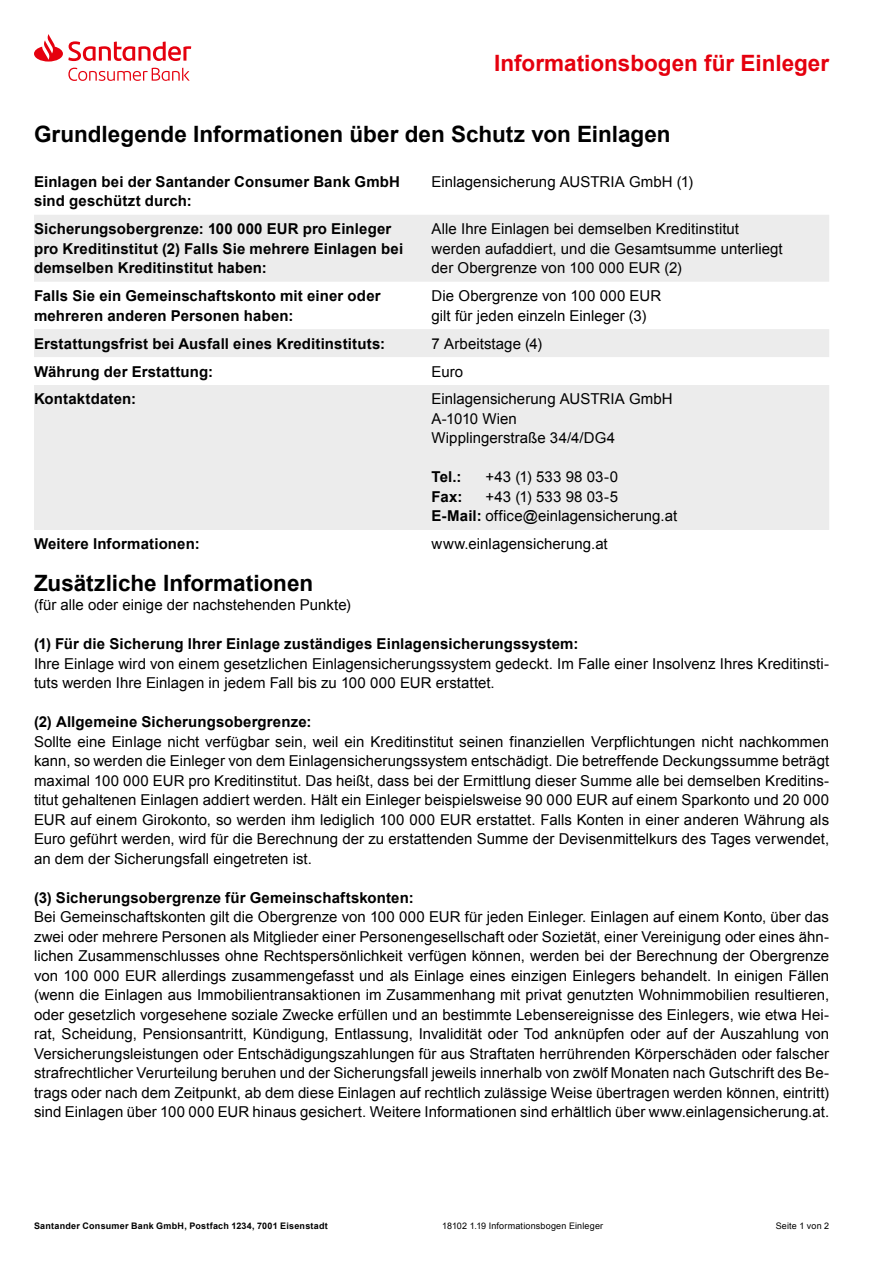
<style>
.page{position:relative;width:893px;height:1263px;background:#fff}
.page>*{position:absolute;margin:0;border:0;box-sizing:border-box;transform-origin:0 0}
.t1{font:700 22.5px "Arial";color:#000}
.t2{font:700 22.5px "Arial";color:#e5000e}
.t3{font:15px/19.5px "Arial";letter-spacing:.005em;color:#000}
.t4{font:700 15px/19.5px "Arial";letter-spacing:.01em;color:#000}
.t5{font:700 9px "Arial";letter-spacing:.025em;color:#000}
.t6{font:9px "Arial";letter-spacing:.02em;color:#000}
.s1{font-weight:700}
</style>
<div class="page">
<div style="left:34px;top:215px;width:795px;height:67px;background:#ececec"></div>
<svg style="left:34px;top:329px;width:795px;height:201px;background:#eee"></svg>
<svg style="left:34px;top:34px;width:157px;height:47px"></svg>
<h1 class="t2" style="left:494px;top:48px;width:337px">Informationsbogen für Einleger</h1>
<h1 class="t1" style="left:34px;top:119px;width:638px">Grundlegende Informationen über den Schutz von Einlagen</h1>
<p class="t4" style="left:34px;top:172px;width:368px">Einlagen bei der Santander Consumer Bank GmbH sind geschützt durch:</p>
<p class="t3" style="left:432px;top:172px;width:263px">Einlagensicherung AUSTRIA GmbH (1)</p>
<p class="t4" style="left:34px;top:220px;width:371px">Sicherungsobergrenze: 100 000 EUR pro Einleger pro Kreditinstitut (2) Falls Sie mehrere Einlagen bei demselben Kreditinstitut haben:</p>
<p class="t3" style="left:432px;top:219px;width:353px">Alle Ihre Einlagen bei demselben Kreditinstitut werden aufaddiert, und die Gesamtsumme unterliegt der Obergrenze von 100 000 EUR (2)</p>
<p class="t4" style="left:34px;top:287px;width:348px">Falls Sie ein Gemeinschaftskonto mit einer oder mehreren anderen Personen haben:</p>
<p class="t3" style="left:432px;top:286px;width:231px">Die Obergrenze von 100 000 EUR gilt für jeden einzeln Einleger (3)</p>
<p class="t4" style="left:34px;top:334px;width:353px">Erstattungsfrist bei Ausfall eines Kreditinstituts:</p>
<p class="t3" style="left:432px;top:334px;width:112px">7 Arbeitstage (4)</p>
<p class="t4" style="left:34px;top:362px;width:181px">Währung der Erstattung:</p>
<p class="t3" style="left:432px;top:362px;width:33px">Euro</p>
<p class="t4" style="left:34px;top:390px;width:104px">Kontaktdaten:</p>
<p class="t3" style="left:432px;top:390px;width:243px">Einlagensicherung AUSTRIA GmbH<br>A-1010 Wien<br>Wipplingerstraße 34/4/DG4</p>
<p class="t4" style="left:432px;top:468px;width:31px">Tel.:</p>
<p class="t3" style="left:486px;top:468px;width:134px">+43 (1) 533 98 03-0</p>
<p class="t4" style="left:432px;top:487px;width:32px">Fax:</p>
<p class="t3" style="left:432px;top:487px;width:247px;text-align:center">+43 (1) 533 98 03-5<br><span class="s1">E-Mail:</span> office@einlagensicherung.at</p>
<p class="t4" style="left:34px;top:535px;width:167px">Weitere Informationen:</p>
<p class="t3" style="left:432px;top:534px;width:178px">www.einlagensicherung.at</p>
<h1 class="t1" style="left:34px;top:568px;width:281px">Zusätzliche Informationen</h1>
<p class="t3" style="left:34px;top:595px;width:318px">(für alle oder einige der nachstehenden Punkte)</p>
<p class="t4" style="left:34px;top:635px;width:546px">(1) Für die Sicherung Ihrer Einlage zuständiges Einlagensicherungssystem:</p>
<p class="t3" style="left:34px;top:654px;width:797px">Ihre Einlage wird von einem gesetzlichen Einlagensicherungssystem gedeckt. Im Falle einer Insolvenz Ihres Kreditinsti&shy;tuts werden Ihre Einlagen in jedem Fall bis zu 100 000 EUR erstattet.</p>
<p class="t4" style="left:34px;top:713px;width:279px">(2) Allgemeine Sicherungsobergrenze:</p>
<p class="t3" style="left:34px;top:732px;width:797px;text-align:justify">Sollte eine Einlage nicht verfügbar sein, weil ein Kreditinstitut seinen finanziellen Verpflichtungen nicht nachkommen kann, so werden die Einleger von dem Einlagensicherungssystem entschädigt. Die betreffende Deckungssumme beträgt maximal 100 000 EUR pro Kreditinstitut. Das heißt, dass bei der Ermittlung dieser Summe alle bei demselben Kreditins&shy;titut gehaltenen Einlagen addiert werden. Hält ein Einleger beispielsweise 90 000 EUR auf einem Sparkonto und 20 000<br>EUR auf einem Girokonto, so werden ihm lediglich 100 000 EUR erstattet. Falls Konten in einer anderen Währung als Euro geführt werden, wird für die Berechnung der zu erstattenden Summe der Devisenmittelkurs des Tages verwendet, an dem der Sicherungsfall eingetreten ist.</p>
<p class="t4" style="left:34px;top:888px;width:381px">(3) Sicherungsobergrenze für Gemeinschaftskonten:</p>
<p class="t3" style="left:34px;top:907px;width:797px;text-align:justify">Bei Gemeinschaftskonten gilt die Obergrenze von 100 000 EUR für jeden Einleger. Einlagen auf einem Konto, über das zwei oder mehrere Personen als Mitglieder einer Personengesellschaft oder Sozietät, einer Vereinigung oder eines ähn&shy;lichen Zusammenschlusses ohne Rechtspersönlichkeit verfügen können, werden bei der Berechnung der Obergrenze von 100 000 EUR allerdings zusammengefasst und als Einlage eines einzigen Einlegers behandelt. In einigen Fällen (wenn die Einlagen aus Immobilientransaktionen im Zusammenhang mit privat genutzten Wohnimmobilien resultieren, oder gesetzlich vorgesehene soziale Zwecke erfüllen und an bestimmte Lebensereignisse des Einlegers, wie etwa Hei&shy;rat, Scheidung, Pensionsantritt, Kündigung, Entlassung, Invalidität oder Tod anknüpfen oder auf der Auszahlung von Versicherungsleistungen oder Entschädigungszahlungen für aus Straftaten herrührenden Körperschäden oder falscher strafrechtlicher Verurteilung beruhen und der Sicherungsfall jeweils innerhalb von zwölf Monaten nach Gutschrift des Be&shy;trags oder nach dem Zeitpunkt, ab dem diese Einlagen auf rechtlich zulässige Weise übertragen werden können, eintritt) sind Einlagen über 100 000 EUR hinaus gesichert. Weitere Informationen sind erhältlich über www.einlagensicherung.at.</p>
<p class="t5" style="left:34px;top:1220px;width:295px">Santander Consumer Bank GmbH, Postfach 1234, 7001 Eisenstadt</p>
<p class="t6" style="left:442px;top:1220px;width:163px">18102 1.19 Informationsbogen Einleger</p>
<p class="t6" style="left:776px;top:1220px;width:55px">Seite 1 von 2</p>
</div>
